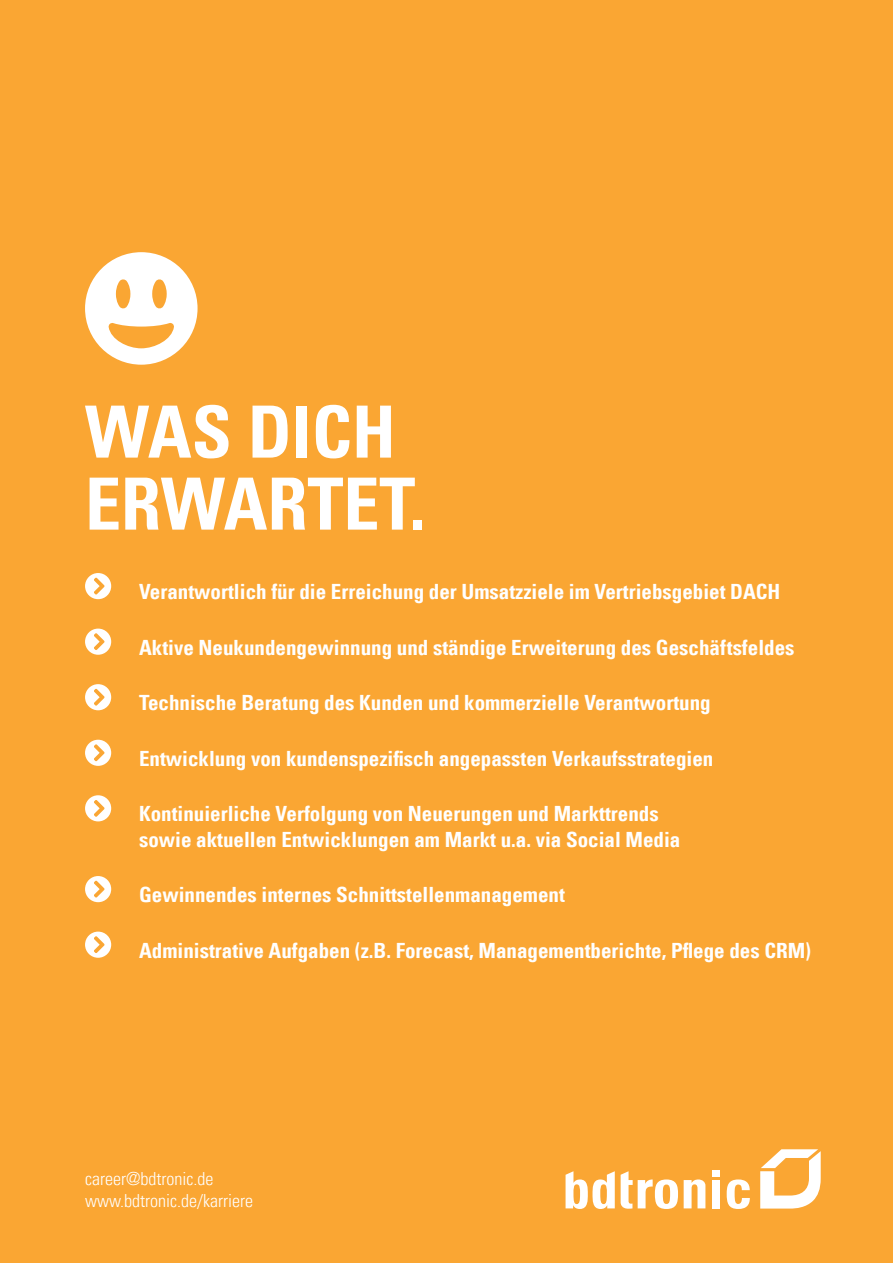
<style>
.page{position:relative;width:893px;height:1263px;background:#faa633}
.page>*{position:absolute;margin:0;border:0;box-sizing:border-box;transform-origin:0 0}
.t1{font:72px/72px "Univers Com 67 Bold Cond";color:#fff}
.t2{font:21px/25.2px "Univers Com 67 Bold Cond";color:#fff}
.t3{font:18px "Univers Com 47 Light Cond";color:#fff}
</style>
<div class="page">
<svg style="left:760px;top:1149px;width:61px;height:59px"></svg>
<svg style="left:566px;top:1171px;width:49px;height:38px"></svg>
<svg style="left:621px;top:1171px;width:57px;height:38px"></svg>
<svg style="left:684px;top:1179px;width:21px;height:29px"></svg>
<div style="left:712px;top:1180px;width:8px;height:28px;background:#fff"></div>
<svg style="left:727px;top:1179px;width:23px;height:30px"></svg>
<div style="left:712px;top:1171px;width:8px;height:6px;background:#fff"></div>
<svg style="left:85px;top:252px;width:113px;height:113px"></svg>
<svg style="left:85px;top:573px;width:26px;height:26px"></svg>
<svg style="left:85px;top:629px;width:26px;height:26px"></svg>
<svg style="left:85px;top:684px;width:26px;height:26px"></svg>
<svg style="left:85px;top:740px;width:26px;height:26px"></svg>
<svg style="left:85px;top:795px;width:26px;height:26px"></svg>
<svg style="left:85px;top:876px;width:26px;height:26px"></svg>
<svg style="left:85px;top:931px;width:26px;height:27px"></svg>
<p class="t1" style="left:85px;top:396px;width:342px">WAS DICH<br>ERWARTET.</p>
<p class="t2" style="left:139px;top:579px;width:643px">Verantwortlich für die Erreichung der Umsatzziele im Vertriebsgebiet DACH</p>
<p class="t2" style="left:139px;top:635px;width:657px">Aktive Neukundengewinnung und ständige Erweiterung des Geschäftsfeldes</p>
<p class="t2" style="left:139px;top:690px;width:573px">Technische Beratung des Kunden und kommerzielle Verantwortung</p>
<p class="t2" style="left:139px;top:746px;width:576px">Entwicklung von kundenspezifisch angepassten Verkaufsstrategien</p>
<p class="t2" style="left:139px;top:801px;width:543px">Kontinuierliche Verfolgung von Neuerungen und Markttrends sowie aktuellen Entwicklungen am Markt u.a. via Social Media</p>
<p class="t2" style="left:139px;top:882px;width:427px">Gewinnendes internes Schnittstellenmanagement</p>
<p class="t2" style="left:139px;top:937px;width:673px">Administrative Aufgaben (z.B. Forecast, Managementberichte, Pflege des CRM)</p>
<p class="t3" style="left:85px;top:1168px;width:130px">career@bdtronic.de</p>
<p class="t3" style="left:85px;top:1189px;width:170px">www.bdtronic.de/karriere</p>
</div>
